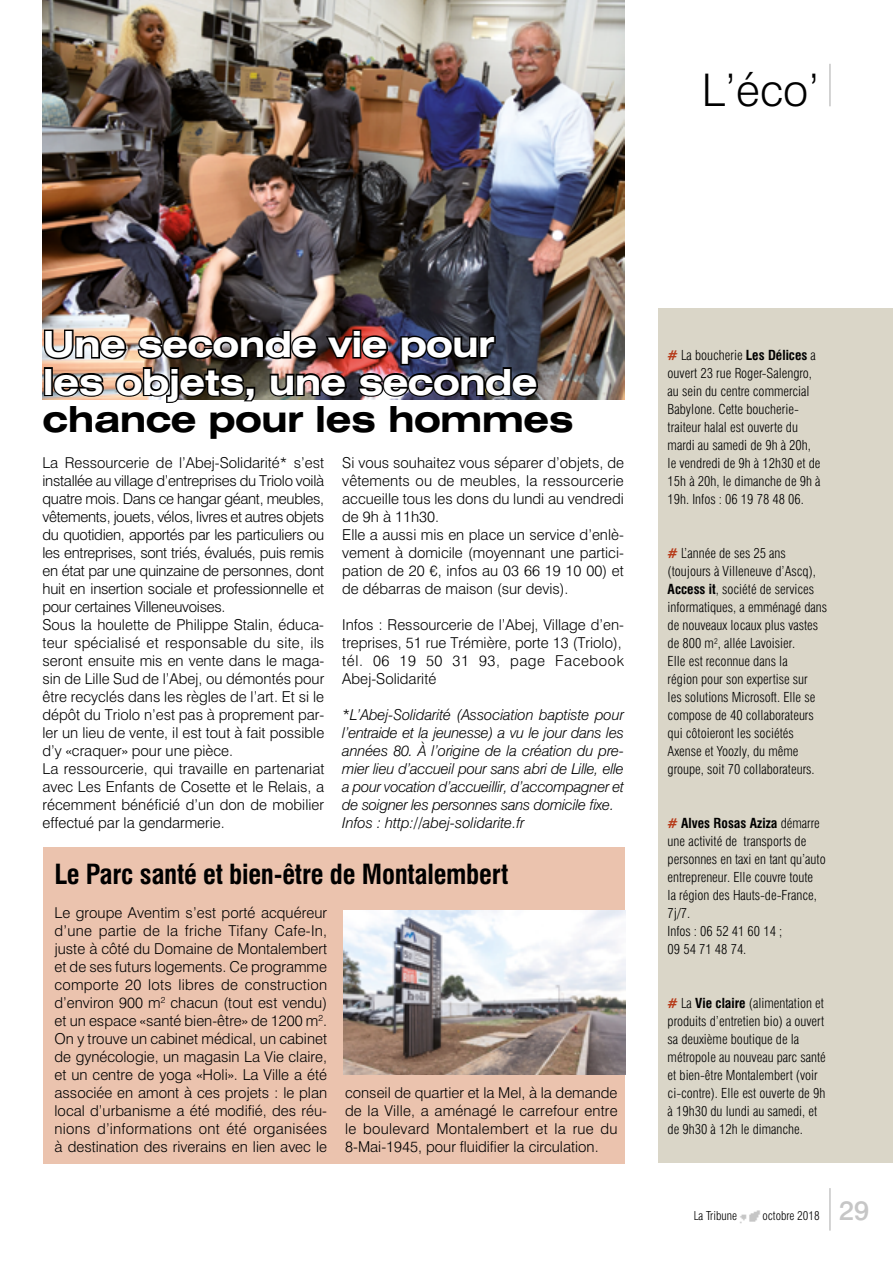
<style>
.page{position:relative;width:893px;height:1263px;background:#fff}
.page>*{position:absolute;margin:0;border:0;box-sizing:border-box;transform-origin:0 0}
.t1{font:300 45px "Swiss 721 BT";color:#000}
.t2{font:700 expanded 36px/37.5px "Swiss 721 BT";letter-spacing:-.02em;color:#fff}
.t3{font:700 expanded 36px "Swiss 721 BT";letter-spacing:-.02em;color:#000}
.t4{font:700 condensed 27px "Swiss 721 BT";letter-spacing:-.01em;color:#000}
.t5{font:500 27px "Swiss 721 BT";color:#c6c6c6}
.t6{font:300 15px/18px "Swiss 721 BT";color:#000}
.t7{font:italic 300 15px/18px "Swiss 721 BT";letter-spacing:-.02em;color:#000}
.t8{font:300 condensed 13.5px/18px "Swiss 721 BT";color:#000}
.t9{font:300 condensed 12px "Swiss 721 BT";color:#000}
.s1{font-weight:700;font-style:italic;color:#b63a18}
.s2{font-weight:700}
</style>
<div class="page">
<img style="left:740px;top:1210px;width:20px;height:14px">
<hr style="left:829px;top:1188px;width:2px;height:42px;background:#c6c6c6">
<hr style="left:829px;top:64px;width:2px;height:42px;background:#c6c6c6">
<div style="left:658px;top:308px;width:235px;height:855px;background:#dad6c8"></div>
<div style="left:43px;top:847px;width:582px;height:316px;background:#ebc3ae"></div>
<img style="left:343px;top:910px;width:282px;height:164px">
<img style="left:43px;top:0;width:581px;height:400px">
<img style="left:42px;top:328px;width:498px;height:75px">
<h1 class="t1" style="left:702px;top:63px;width:119px">L’éco’</h1>
<h2 class="t2" style="left:43px;top:325px;width:497px">Une seconde vie pour les objets, une seconde</h2>
<h2 class="t3" style="left:43px;top:398px;width:533px">chance pour les hommes</h2>
<p class="t6" style="left:43px;top:454px;width:283px">La Ressourcerie de l’Abej-Solidarité* s’est installée au village d’entreprises du Triolo voilà quatre mois. Dans ce hangar géant, meubles, vêtements, jouets, vélos, livres et autres objets du quotidien, apportés par les particuliers ou les entreprises, sont triés, évalués, puis remis en état par une quinzaine de personnes, dont huit en insertion sociale et professionnelle et pour certaines Villeneuvoises.<br>Sous la houlette de Philippe Stalin, éduca&shy;teur spécialisé et responsable du site, ils seront ensuite mis en vente dans le maga&shy;sin de Lille Sud de l’Abej, ou démontés pour être recyclés dans les règles de l’art. Et si le dépôt du Triolo n’est pas à proprement par&shy;ler un lieu de vente, il est tout à fait possible d’y «craquer» pour une pièce.<br>La ressourcerie, qui travaille en partenariat avec Les Enfants de Cosette et le Relais, a récemment bénéficié d’un don de mobilier effectué par la gendarmerie.</p>
<p class="t6" style="left:342px;top:454px;width:283px">Si vous souhaitez vous séparer d’objets, de vêtements ou de meubles, la ressourcerie accueille tous les dons du lundi au vendredi de 9h à 11h30.<br>Elle a aussi mis en place un service d’enlè&shy;vement à domicile (moyennant une partici&shy;pation de 20 €, infos au 03 66 19 10 00) et de débarras de maison (sur devis).</p>
<p class="t6" style="left:342px;top:616px;width:283px">Infos : Ressourcerie de l’Abej, Village d’en&shy;treprises, 51 rue Trémière, porte 13 (Triolo), tél. 06 19 50 31 93, page Facebook Abej-Solidarité</p>
<p class="t7" style="left:342px;top:706px;width:283px">*L’Abej-Solidarité (Association baptiste pour l’entraide et la jeunesse) a vu le jour dans les années 80. À l’origine de la création du pre&shy;mier lieu d’accueil pour sans abri de Lille, elle a pour vocation d’accueillir, d’accompagner et de soigner les personnes sans domicile fixe.<br>Infos : http://abej-solidarite.fr</p>
<h3 class="t4" style="left:54px;top:858px;width:455px">Le Parc santé et bien-être de Montalembert</h3>
<p class="t6" style="left:55px;top:904px;width:274px;text-align:justify">Le groupe Aventim s’est porté acquéreur d’une partie de la friche Tifany Cafe-In, juste à côté du Domaine de Montalembert et de ses futurs logements. Ce programme comporte 20 lots libres de construction d’environ 900 m<sup>2</sup> chacun (tout est vendu) et un espace «santé bien-être» de 1200 m<sup>2</sup>.<br>On y trouve un cabinet médical, un cabinet de gynécologie, un magasin La Vie claire, et un centre de yoga «Holi». La Ville a été associée en amont à ces projets : le plan local d’urbanisme a été modifié, des réu&shy;nions d’informations ont été organisées à destination des riverains en lien avec le</p>
<p class="t6" style="left:345px;top:1084px;width:274px;text-align:justify">conseil de quartier et la Mel, à la demande de la Ville, a aménagé le carrefour entre le boulevard Montalembert et la rue du 8-Mai-1945, pour fluidifier la circulation.</p>
<p class="t8" style="left:668px;top:346px;width:155px"><span class="s1">#</span> La boucherie <span class="s2">Les Délices</span> a ouvert 23 rue Roger-Salengro, au sein du centre commercial<br>Babylone. Cette boucherie&shy;traiteur halal est ouverte du mardi au samedi de 9h à 20h, le vendredi de 9h à 12h30 et de<br>15h à 20h, le dimanche de 9h à<br>19h. Infos : 06 19 78 48 06.</p>
<p class="t8" style="left:668px;top:544px;width:161px"><span class="s1">#</span> L’année de ses 25 ans (toujours à Villeneuve d’Ascq),<br><span class="s2">Access it</span>, société de services informatiques, a emménagé dans de nouveaux locaux plus vastes de 800 m<sup>2</sup>, allée Lavoisier.<br>Elle est reconnue dans la<br>région pour son expertise sur<br>les solutions Microsoft. Elle se compose de 40 collaborateurs qui côtoieront les sociétés<br>Axense et Yoozly, du même groupe, soit 70 collaborateurs.</p>
<p class="t8" style="left:668px;top:814px;width:160px"><span class="s1">#</span> <span class="s2">Alves Rosas Aziza</span> démarre une activité de transports de personnes en taxi en tant qu’auto entrepreneur. Elle couvre toute<br>la région des Hauts-de-France,<br>7j/7.<br>Infos : 06 52 41 60 14 ;<br>09 54 71 48 74.</p>
<p class="t8" style="left:668px;top:994px;width:160px"><span class="s1">#</span> La <span class="s2">Vie claire</span> (alimentation et produits d’entretien bio) a ouvert sa deuxième boutique de la métropole au nouveau parc santé et bien-être Montalembert (voir ci-contre). Elle est ouverte de 9h à 19h30 du lundi au samedi, et de 9h30 à 12h le dimanche.</p>
<p class="t9" style="left:694px;top:1208px;width:45px">La Tribune</p>
<p class="t9" style="left:762px;top:1208px;width:59px">octobre 2018</p>
<h3 class="t5" style="left:839px;top:1194px;width:32px">29</h3>
</div>
